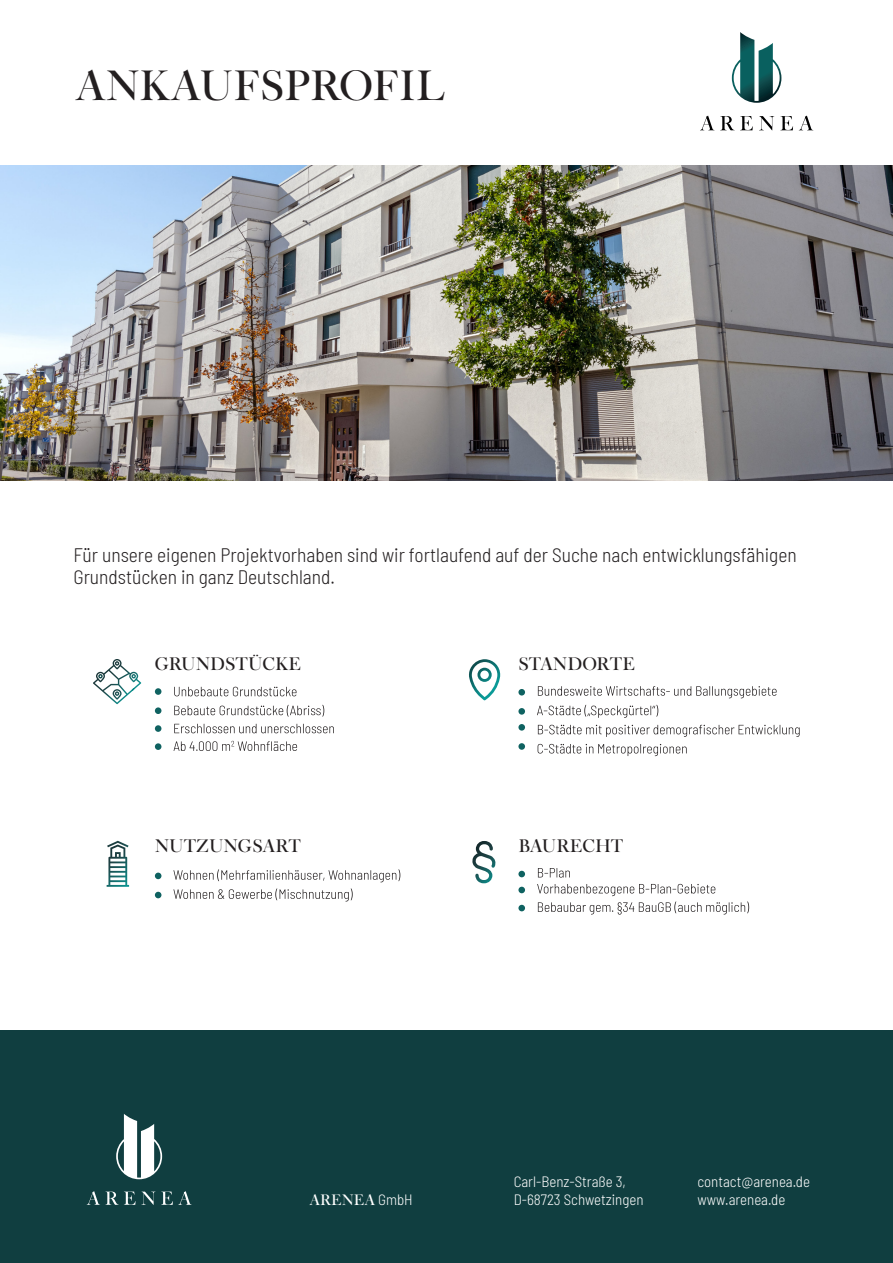
<style>
.page{position:relative;width:893px;height:1263px;background:#fff}
.page>*{position:absolute;margin:0;border:0;box-sizing:border-box;transform-origin:0 0}
.t1{font:42px "Cradley Title Regular 2";color:#231f20}
.t2{font:300 semi-condensed 19.5px/22.5px "Barlow";color:#231f20}
.t3{font:18px "Cradley Title Regular 2";color:#231f20}
.t4{font:300 semi-condensed 15px/18px "Barlow";color:#fff}
.t5{font:15px "Cradley Title Regular 2";color:#fff}
.s1{font-family:"Barlow";font-weight:300;font-stretch:semi-condensed}
</style>
<div class="page">
<div style="left:0;top:1031px;width:893px;height:232px;background:#103e40"></div>
<svg style="left:87px;top:1191px;width:68px;height:14px"></svg>
<svg style="left:161px;top:1191px;width:31px;height:14px"></svg>
<svg style="left:116px;top:1114px;width:46px;height:65px"></svg>
<div style="left:518px;top:905px;width:7px;height:6px;background:#0f6261;border-radius:50%"></div>
<div style="left:518px;top:871px;width:7px;height:6px;background:#0f6261;border-radius:50%"></div>
<svg style="left:472px;top:841px;width:24px;height:42px"></svg>
<svg style="left:173px;top:869px;width:227px;height:13px"></svg>
<svg style="left:155px;top:873px;width:6px;height:6px"></svg>
<svg style="left:173px;top:888px;width:180px;height:14px"></svg>
<svg style="left:155px;top:892px;width:6px;height:6px"></svg>
<svg style="left:107px;top:841px;width:22px;height:46px"></svg>
<svg style="left:93px;top:659px;width:48px;height:45px"></svg>
<svg style="left:174px;top:724px;width:160px;height:9px"></svg>
<div style="left:155px;top:725px;width:6px;height:7px;background:#0f6261;border-radius:50%"></div>
<svg style="left:174px;top:705px;width:150px;height:12px"></svg>
<div style="left:155px;top:707px;width:6px;height:7px;background:#0f6261;border-radius:50%"></div>
<svg style="left:174px;top:687px;width:122px;height:9px"></svg>
<div style="left:155px;top:688px;width:6px;height:7px;background:#0f6261;border-radius:50%"></div>
<img style="left:0;top:166px;width:893px;height:314px">
<svg style="left:700px;top:116px;width:14px;height:14px"></svg>
<svg style="left:720px;top:116px;width:33px;height:14px"></svg>
<svg style="left:759px;top:116px;width:15px;height:14px"></svg>
<svg style="left:780px;top:116px;width:13px;height:14px"></svg>
<svg style="left:799px;top:116px;width:14px;height:14px"></svg>
<svg style="left:732px;top:32px;width:49px;height:71px"></svg>
<div style="left:155px;top:743px;width:6px;height:7px;background:#0f6261;border-radius:50%"></div>
<svg style="left:538px;top:744px;width:149px;height:12px"></svg>
<div style="left:518px;top:743px;width:7px;height:7px;background:#0f6261;border-radius:50%"></div>
<svg style="left:538px;top:725px;width:262px;height:12px"></svg>
<div style="left:518px;top:724px;width:7px;height:7px;background:#0f6261;border-radius:50%"></div>
<svg style="left:537px;top:705px;width:121px;height:13px"></svg>
<div style="left:518px;top:708px;width:7px;height:7px;background:#0f6261;border-radius:50%"></div>
<svg style="left:538px;top:686px;width:239px;height:12px"></svg>
<div style="left:518px;top:689px;width:7px;height:6px;background:#0f6261;border-radius:50%"></div>
<svg style="left:469px;top:659px;width:31px;height:41px"></svg>
<div style="left:518px;top:887px;width:7px;height:6px;background:#0f6261;border-radius:50%"></div>
<svg style="left:538px;top:868px;width:32px;height:9px"></svg>
<svg style="left:537px;top:884px;width:212px;height:31px"></svg>
<svg style="left:174px;top:741px;width:123px;height:10px"></svg>
<p class="t1" style="left:75px;top:62px;width:371px">ANKAUFSPROFIL</p>
<p class="t2" style="left:73px;top:542px;width:725px">Für unsere eigenen Projektvorhaben sind wir fortlaufend auf der Suche nach entwicklungsfähigen<br>Grundstücken in ganz Deutschland.</p>
<p class="t3" style="left:155px;top:654px;width:148px">GRUNDSTÜCKE</p>
<p class="t3" style="left:518px;top:654px;width:118px">STANDORTE</p>
<p class="t3" style="left:155px;top:836px;width:148px">NUTZUNGSART</p>
<p class="t3" style="left:518px;top:836px;width:107px">BAURECHT</p>
<p class="t5" style="left:309px;top:1191px;width:105px">ARENEA <span class="s1">GmbH</span></p>
<p class="t4" style="left:514px;top:1171px;width:131px">Carl-Benz-Straße 3,<br>D-68723 Schwetzingen</p>
<p class="t4" style="left:697px;top:1171px;width:114px">contact@arenea.de</p>
<p class="t4" style="left:697px;top:1189px;width:90px">www.arenea.de</p>
</div>
